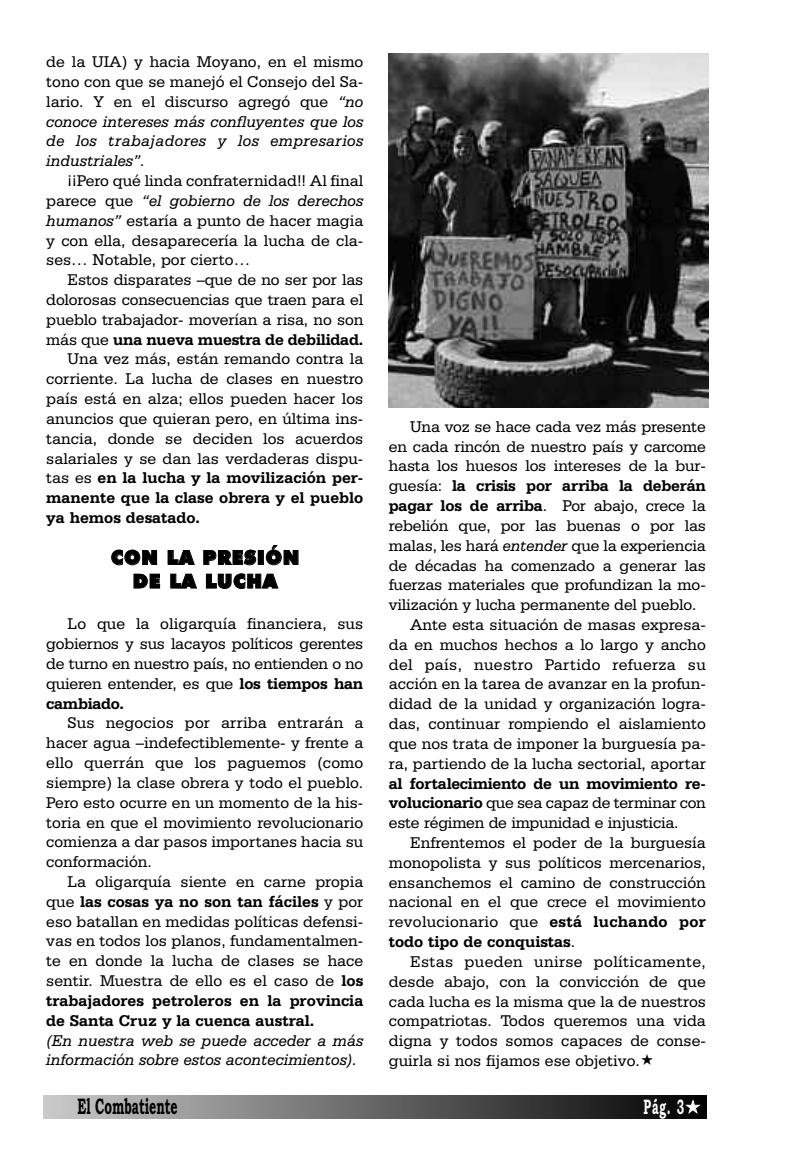
<style>
.page{position:relative;width:787px;height:1170px;background:#fff}
.page>*{position:absolute;margin:0;border:0;box-sizing:border-box;transform-origin:0 0}
.t1{font:700 22.5px "Bookman Old Style";color:#000;scale:.55 1}
.t2{font:700 21px "Bookman Old Style";color:#fff;scale:.55 1}
.t3{font:900 19.5px/23.7px "Futura BT";letter-spacing:.04em;color:#000;text-align:center}
.t4{font:16.5px/19.8px "Serifa BT";color:#000;text-align:justify}
.t5{font:700 16.5px "Serifa BT";color:#000}
.t6{font:italic 16.5px/19.8px "Serifa BT";color:#000}
.t7{font:16.5px "Serifa BT";letter-spacing:.02em;color:#000}
.s1{font-style:italic}
.s2{font-weight:400}
.s3{font-weight:700}
</style>
<div class="page">
<div style="left:43px;top:1095px;width:664px;height:23px;background:linear-gradient(to right,#cacaca,#010101)"></div>
<img style="left:388px;top:54px;width:320px;height:353px">
<svg style="left:686px;top:1100px;width:13px;height:12px"></svg>
<p class="t4" style="left:46px;top:51px;width:318px">de la UIA) y hacia Moyano, en el mismo tono con que se manejó el Consejo del Sa&shy;lario. Y en el discurso agregó que <span class="s1">“no conoce intereses más confluyentes que los de los trabajadores y los empresarios industriales”.</span></p>
<p class="t4" style="left:46px;top:170px;width:318px;text-indent:21px">¡¡Pero qué linda confraternidad!! Al final parece que <span class="s1">“el gobierno de los derechos humanos”</span> estaría a punto de hacer magia y con ella, desaparecería la lucha de cla&shy;ses… Notable, por cierto…</p>
<p class="t4" style="left:68px;top:269px;width:297px">Estos disparates –que de no ser por las</p>
<p class="t4" style="left:46px;top:289px;width:318px">dolorosas consecuencias que traen para el</p>
<p class="t4" style="left:46px;top:309px;width:318px">pueblo trabajador- moverían a risa, no son</p>
<p class="t5" style="left:46px;top:329px;width:318px"><span class="s2">más que</span> una nueva muestra de debilidad.</p>
<p class="t4" style="left:68px;top:349px;width:297px">Una vez más, están remando contra la</p>
<p class="t4" style="left:46px;top:368px;width:318px">corriente. La lucha de clases en nuestro</p>
<p class="t4" style="left:46px;top:388px;width:318px">país está en alza; ellos pueden hacer los</p>
<p class="t4" style="left:46px;top:408px;width:318px">anuncios que quieran pero, en última ins-</p>
<p class="t4" style="left:46px;top:428px;width:318px">tancia, donde se deciden los acuerdos</p>
<p class="t4" style="left:46px;top:448px;width:318px">salariales y se dan las verdaderas dispu-</p>
<p class="t5" style="left:46px;top:468px;width:318px"><span class="s2">tas es</span> en la lucha y la movilización per-</p>
<p class="t5" style="left:46px;top:488px;width:318px">manente que la clase obrera y el pueblo</p>
<p class="t5" style="left:46px;top:507px;width:155px">ya hemos desatado.</p>
<p class="t3" style="left:111px;top:546px;width:190px">CON LA PRESIÓN<br>DE LA LUCHA</p>
<p class="t4" style="left:46px;top:613px;width:318px;text-indent:21px">Lo que la oligarquía financiera, sus gobiernos y sus lacayos políticos gerentes de turno en nuestro país, no entienden o no quieren entender, es que <span class="s3">los tiempos han cambiado.</span></p>
<p class="t4" style="left:46px;top:712px;width:318px;text-indent:21px">Sus negocios por arriba entrarán a hacer agua –indefectiblemente- y frente a ello querrán que los paguemos (como siempre) la clase obrera y todo el pueblo.<br>Pero esto ocurre en un momento de la his&shy;toria en que el movimiento revolucionario comienza a dar pasos importanes hacia su conformación.</p>
<p class="t4" style="left:46px;top:871px;width:318px;text-indent:21px">La oligarquía siente en carne propia que <span class="s3">las cosas ya no son tan fáciles</span> y por eso batallan en medidas políticas defensi&shy;vas en todos los planos, fundamentalmen&shy;te en donde la lucha de clases se hace sentir. Muestra de ello es el caso de <span class="s3">los trabajadores petroleros en la provincia de Santa Cruz y la cuenca austral.</span></p>
<p class="t6" style="left:46px;top:1029px;width:318px">(En nuestra web se puede acceder a más información sobre estos acontecimientos).</p>
<p class="t4" style="left:410px;top:416px;width:297px">Una voz se hace cada vez más presente</p>
<p class="t4" style="left:389px;top:436px;width:318px">en cada rincón de nuestro país y carcome</p>
<p class="t4" style="left:389px;top:456px;width:318px">hasta los huesos los intereses de la bur-</p>
<p class="t5" style="left:389px;top:476px;width:318px"><span class="s2">guesía:</span> la crisis por arriba la deberán</p>
<p class="t4" style="left:389px;top:495px;width:318px"><span class="s3">pagar los de arriba</span>. Por abajo, crece la</p>
<p class="t4" style="left:389px;top:515px;width:318px">rebelión que, por las buenas o por las</p>
<p class="t4" style="left:389px;top:535px;width:318px">malas, les hará <span class="s1">entender</span> que la experiencia</p>
<p class="t4" style="left:389px;top:555px;width:318px">de décadas ha comenzado a generar las</p>
<p class="t4" style="left:389px;top:574px;width:318px">fuerzas materiales que profundizan la mo-</p>
<p class="t4" style="left:389px;top:594px;width:309px">vilización y lucha permanente del pueblo.</p>
<p class="t4" style="left:410px;top:614px;width:297px">Ante esta situación de masas expresa-</p>
<p class="t4" style="left:389px;top:634px;width:318px">da en muchos hechos a lo largo y ancho</p>
<p class="t7" style="left:389px;top:654px;width:318px">del país, nuestro Partido refuerza su</p>
<p class="t4" style="left:389px;top:673px;width:318px">acción en la tarea de avanzar en la profun-</p>
<p class="t4" style="left:389px;top:693px;width:318px">didad de la unidad y organización logra-</p>
<p class="t4" style="left:389px;top:713px;width:318px">das, continuar rompiendo el aislamiento</p>
<p class="t4" style="left:389px;top:733px;width:318px">que nos trata de imponer la burguesía pa-</p>
<p class="t4" style="left:389px;top:753px;width:318px">ra, partiendo de la lucha sectorial, aportar</p>
<p class="t4" style="left:389px;top:772px;width:318px"><span class="s3">al fortalecimiento de un movimiento re&shy;volucionario</span> que sea capaz de terminar con este régimen de impunidad e injusticia.</p>
<p class="t4" style="left:389px;top:832px;width:318px;text-indent:21px">Enfrentemos el poder de la burguesía monopolista y sus políticos mercenarios, ensanchemos el camino de construcción nacional en el que crece el movimiento revolucionario que <span class="s3">está luchando por todo tipo de conquistas</span>.</p>
<p class="t4" style="left:389px;top:951px;width:318px;text-indent:21px">Estas pueden unirse políticamente, desde abajo, con la convicción de que cada lucha es la misma que la de nuestros compatriotas. Todos queremos una vida digna y todos somos capaces de conse&shy;guirla si nos fijamos ese objetivo.</p>
<h1 class="t1" style="left:77px;top:1093px;width:184px">El Combatiente</h1>
<p class="t2" style="left:643px;top:1094px;width:76px">Pág. 3</p>
</div>
